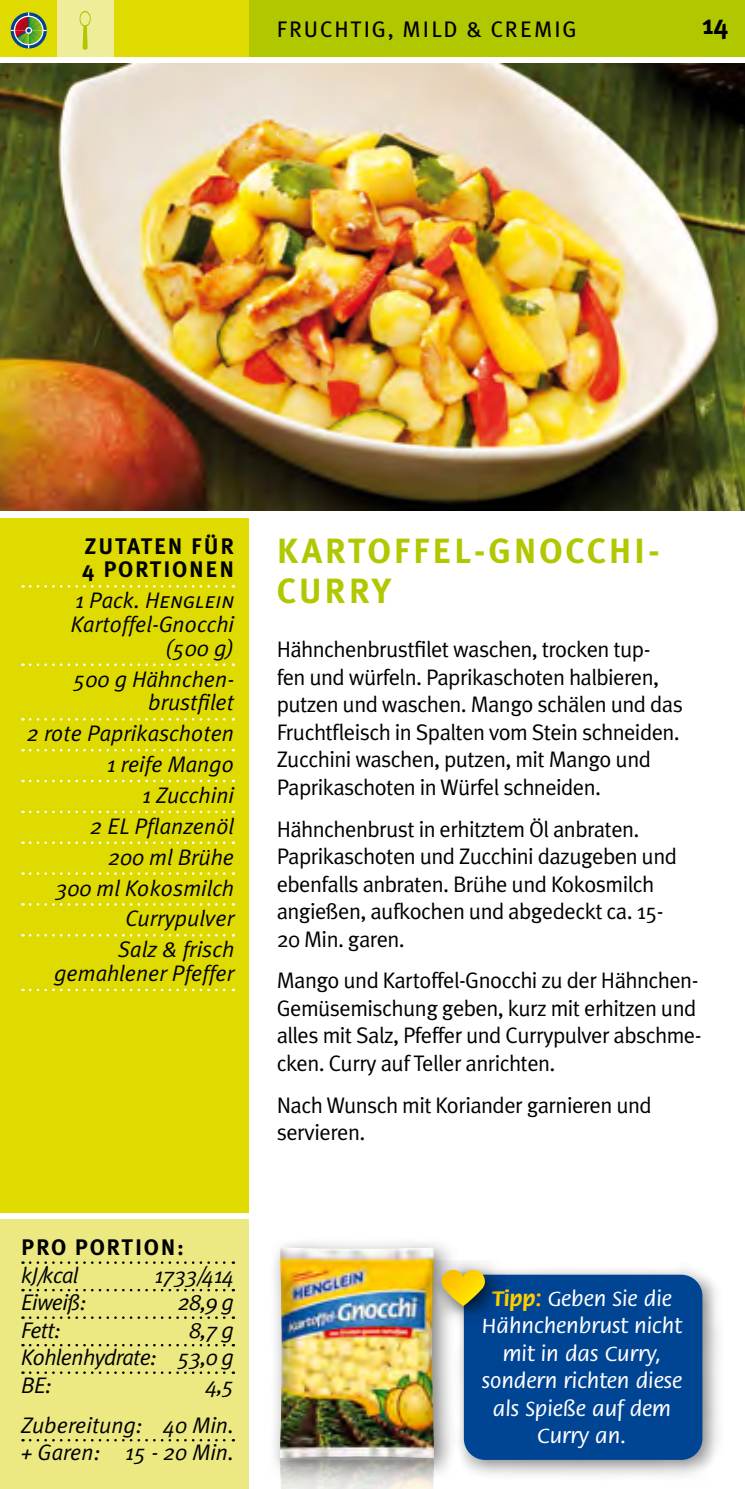
<style>
.page{position:relative;width:745px;height:1489px;background:#fff}
.page>*{position:absolute;margin:0;border:0;box-sizing:border-box;transform-origin:0 0}
.t1{font:700 35px/40px "Meta Plus";letter-spacing:.08em;color:#b1c800}
.t2{font:700 27.5px "Meta Plus";color:#000}
.t3{font:22.5px/27.5px "Meta Plus Normal";letter-spacing:-.025em;color:#000}
.t4{font:italic 22.5px/30.8px "Meta Plus Normal";color:#000;text-align:right}
.t5{font:500 22.5px/27.5px "Flora";color:#fff;text-align:center}
.t6{font:700 22.5px/23.8px "Meta Plus";letter-spacing:.08em;color:#000}
.t7{font:22.5px "Meta Plus";letter-spacing:.085em;color:#000}
.t8{font:italic 22.5px "Meta Plus Normal Caps";color:#000}
.s1{font-family:"Meta Plus Normal"}
.s2{font-weight:700;color:#fecc00}
</style>
<div class="page">
<div style="left:0;top:0;width:744px;height:57px;background:#b1c800"></div>
<div style="left:0;top:0;width:248px;height:57px;background:#dfdb00"></div>
<img style="left:0;top:64px;width:744px;height:446px">
<div style="left:0;top:517px;width:248px;height:695px;background:#dfdb00"></div>
<svg style="left:30px;top:585px;width:204px;height:2px"></svg>
<svg style="left:30px;top:663px;width:204px;height:3px"></svg>
<svg style="left:30px;top:718px;width:204px;height:2px"></svg>
<svg style="left:30px;top:749px;width:204px;height:2px"></svg>
<svg style="left:30px;top:779px;width:204px;height:3px"></svg>
<svg style="left:30px;top:810px;width:204px;height:3px"></svg>
<svg style="left:30px;top:841px;width:204px;height:3px"></svg>
<svg style="left:30px;top:872px;width:204px;height:2px"></svg>
<svg style="left:30px;top:903px;width:204px;height:2px"></svg>
<svg style="left:30px;top:934px;width:204px;height:2px"></svg>
<svg style="left:30px;top:988px;width:204px;height:3px"></svg>
<div style="left:57px;top:0;width:56px;height:57px;background:#f0ed9a"></div>
<div style="left:0;top:1219px;width:248px;height:269px;background:#ede982"></div>
<svg style="left:30px;top:1261px;width:204px;height:2px"></svg>
<svg style="left:30px;top:1288px;width:204px;height:3px"></svg>
<svg style="left:30px;top:1316px;width:204px;height:2px"></svg>
<svg style="left:30px;top:1343px;width:204px;height:3px"></svg>
<svg style="left:30px;top:1371px;width:204px;height:2px"></svg>
<svg style="left:30px;top:1439px;width:204px;height:2px"></svg>
<svg style="left:79px;top:11px;width:12px;height:39px"></svg>
<img style="left:281px;top:1481px;width:153px;height:7px">
<div style="left:268px;top:1235px;width:190px;height:246px;background:#000;opacity:.5"></div>
<div style="left:278px;top:1246px;width:158px;height:214px;background:#000;opacity:.75"></div>
<div style="left:452px;top:1262px;width:270px;height:218px;background:#000;opacity:.5"></div>
<div style="left:463px;top:1274px;width:239px;height:185px;background:#004494;border-radius:21px"></div>
<div style="left:430px;top:1259px;width:75px;height:66px;background:#000;opacity:.8"></div>
<svg style="left:441px;top:1269px;width:43px;height:36px;background:#d4b930"></svg>
<svg style="left:11px;top:12px;width:36px;height:37px"></svg>
<hr style="left:28px;top:12px;width:1px;height:37px;background:#fff">
<hr style="left:11px;top:30px;width:36px;height:1px;background:#fff">
<div style="left:14px;top:16px;width:30px;height:29px;border:1px solid #fff;border-radius:50%"></div>
<svg style="left:14px;top:16px;width:29px;height:29px"></svg>
<p class="t7" style="left:276px;top:16px;width:301px">FRUCHTIG, MILD &amp; CREMIG</p>
<p class="t2" style="left:702px;top:8px;width:28px">14</p>
<p class="t6" style="left:82px;top:533px;width:153px">ZUTATEN FÜR<br>4 PORTIONEN</p>
<p class="t8" style="left:75px;top:587px;width:160px"><span class="s1">1 Pack.</span> Henglein</p>
<p class="t4" style="left:71px;top:612px;width:165px;line-height:23.8px">Kartoffel-Gnocchi (500 g)</p>
<p class="t4" style="left:73px;top:666px;width:162px;line-height:23.8px">500 g Hähnchen&shy;brustfilet</p>
<p class="t4" style="left:27px;top:717px;width:209px">2 rote Paprikaschoten<br>1 reife Mango<br>1 Zucchini<br>2 EL Pflanzenöl<br>200 ml Brühe<br>300 ml Kokosmilch<br>Currypulver<br>Salz &amp; frisch</p>
<p class="t4" style="left:54px;top:957px;width:181px">gemahlener Pfeffer</p>
<p class="t6" style="left:21px;top:1235px;width:164px">PRO PORTION:</p>
<p class="t4" style="left:21px;top:1258px;width:59px">kJ/kcal</p>
<p class="t4" style="left:154px;top:1258px;width:81px">1733/414</p>
<p class="t4" style="left:21px;top:1286px;width:67px">Eiweiß:</p>
<p class="t4" style="left:178px;top:1286px;width:58px">28,9 g</p>
<p class="t4" style="left:21px;top:1313px;width:41px">Fett:</p>
<p class="t4" style="left:21px;top:1315px;width:214px;line-height:27.5px;text-align:justify;text-indent:168px">8,7 g Kohlenhydrate: 53,0 g BE:</p>
<p class="t4" style="left:21px;top:1364px;width:214px;line-height:40px">4,5<br>Zubereitung: 40 Min.</p>
<p class="t4" style="left:21px;top:1436px;width:214px">+ Garen: 15 - 20 Min.</p>
<h1 class="t1" style="left:276px;top:531px;width:384px">KARTOFFEL-GNOCCHI-<br>CURRY</h1>
<p class="t3" style="left:276px;top:635px;width:407px">Hähnchenbrustfilet waschen, trocken tup&shy;fen und würfeln. Paprikaschoten halbieren, putzen und waschen. Mango schälen und das Fruchtfleisch in Spalten vom Stein schneiden.<br>Zucchini waschen, putzen, mit Mango und Paprikaschoten in Würfel schneiden.</p>
<p class="t3" style="left:276px;top:814px;width:401px">Hähnchenbrust in erhitztem Öl anbraten.<br>Paprikaschoten und Zucchini dazugeben und ebenfalls anbraten. Brühe und Kokosmilch angießen, aufkochen und abgedeckt ca. 15- 20 Min. garen.</p>
<p class="t3" style="left:276px;top:966px;width:426px">Mango und Kartoffel-Gnocchi zu der Hähnchen-Gemüsemischung geben, kurz mit erhitzen und alles mit Salz, Pfeffer und Currypulver abschme&shy;cken. Curry auf Teller anrichten.</p>
<p class="t3" style="left:276px;top:1090px;width:376px">Nach Wunsch mit Koriander garnieren und servieren.</p>
<p class="t5" style="left:481px;top:1285px;width:202px"><span class="s2">Tipp:</span> Geben Sie die<br>Hähnchenbrust nicht mit in das Curry, sondern richten diese als Spieße auf dem<br>Curry an.</p>
</div>
